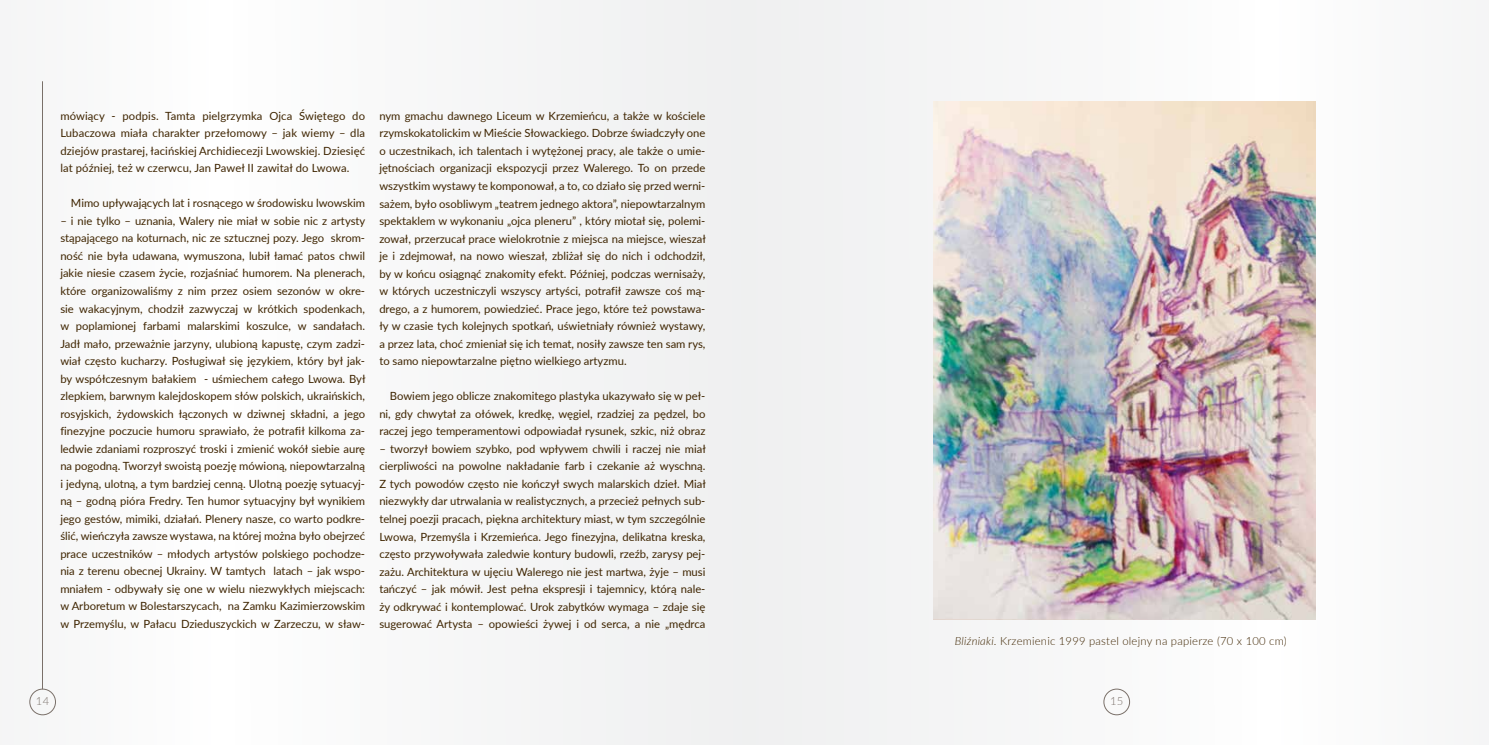
<style>
.page{position:relative;width:1489px;height:745px;background:#fff}
.page>*{position:absolute;margin:0;border:0;box-sizing:border-box;transform-origin:0 0}
.t1{font:11.25px/17.5px "Lato";color:#3e2400;text-align:justify}
.t2{font:300 11.25px "Lato";letter-spacing:.02em;color:#3e2400}
.t3{font:300 11.25px "Lato";color:#7a7069}
.s1{font-style:italic}
</style>
<div class="page">
<div style="left:733px;top:0;width:755px;height:744px;background:#f6f6f7"></div>
<div style="left:1103px;top:688px;width:26px;height:26px;border:1px solid #7a7069;border-radius:50%"></div>
<div style="left:0;top:0;width:755px;height:744px;background:#f7f7f8"></div>
<hr style="left:42px;top:81px;width:1px;height:607px;background:#7a7069">
<div style="left:30px;top:688px;width:26px;height:26px;border:1px solid #7a7069;border-radius:50%"></div>
<img style="left:933px;top:101px;width:382px;height:518px">
<p class="t1" style="left:60px;top:106px;width:306px">mówiący - podpis. Tamta pielgrzymka Ojca Świętego do Lubaczowa miała charakter przełomowy – jak wiemy – dla dziejów prastarej, łacińskiej Archidiecezji Lwowskiej. Dziesięć lat później, też w czerwcu, Jan Paweł II zawitał do Lwowa.</p>
<p class="t1" style="left:71px;top:194px;width:296px">Mimo upływających lat i rosnącego w środowisku lwowskim</p>
<p class="t1" style="left:60px;top:211px;width:307px">– i nie tylko – uznania, Walery nie miał w sobie nic z artysty stąpającego na koturnach, nic ze sztucznej pozy. Jego skrom&shy;ność nie była udawana, wymuszona, lubił łamać patos chwil jakie niesie czasem życie, rozjaśniać humorem. Na plenerach, które organizowaliśmy z nim przez osiem sezonów w okre&shy;sie wakacyjnym, chodził zazwyczaj w krótkich spodenkach, w poplamionej farbami malarskimi koszulce, w sandałach.<br>Jadł mało, przeważnie jarzyny, ulubioną kapustę, czym zadzi&shy;wiał często kucharzy. Posługiwał się językiem, który był jak&shy;by współczesnym bałakiem - uśmiechem całego Lwowa. Był zlepkiem, barwnym kalejdoskopem słów polskich, ukraińskich, rosyjskich, żydowskich łączonych w dziwnej składni, a jego finezyjne poczucie humoru sprawiało, że potrafił kilkoma za&shy;ledwie zdaniami rozproszyć troski i zmienić wokół siebie aurę na pogodną. Tworzył swoistą poezję mówioną, niepowtarzalną i jedyną, ulotną, a tym bardziej cenną. Ulotną poezję sytuacyj&shy;ną – godną pióra Fredry. Ten humor sytuacyjny był wynikiem jego gestów, mimiki, działań. Plenery nasze, co warto podkre&shy;ślić, wieńczyła zawsze wystawa, na której można było obejrzeć prace uczestników – młodych artystów polskiego pochodze&shy;nia z terenu obecnej Ukrainy. W tamtych latach – jak wspo&shy;mniałem - odbywały się one w wielu niezwykłych miejscach: w Arboretum w Bolestarszycach, na Zamku Kazimierzowskim w Przemyślu, w Pałacu Dzieduszyckich w Zarzeczu, w sław-</p>
<p class="t1" style="left:379px;top:106px;width:328px">nym gmachu dawnego Liceum w Krzemieńcu, a także w kościele rzymskokatolickim w Mieście Słowackiego. Dobrze świadczyły one o uczestnikach, ich talentach i wytężonej pracy, ale także o umie&shy;jętnościach organizacji ekspozycji przez Walerego. To on przede wszystkim wystawy te komponował, a to, co działo się przed werni&shy;sażem, było osobliwym „teatrem jednego aktora”, niepowtarzalnym spektaklem w wykonaniu „ojca pleneru” , który miotał się, polemi&shy;zował, przerzucał prace wielokrotnie z miejsca na miejsce, wieszał je i zdejmował, na nowo wieszał, zbliżał się do nich i odchodził, by w końcu osiągnąć znakomity efekt. Później, podczas wernisaży, w których uczestniczyli wszyscy artyści, potrafił zawsze coś mą&shy;drego, a z humorem, powiedzieć. Prace jego, które też powstawa&shy;ły w czasie tych kolejnych spotkań, uświetniały również wystawy, a przez lata, choć zmieniał się ich temat, nosiły zawsze ten sam rys, to samo niepowtarzalne piętno wielkiego artyzmu.</p>
<p class="t1" style="left:379px;top:386px;width:327px;text-indent:11px">Bowiem jego oblicze znakomitego plastyka ukazywało się w peł&shy;ni, gdy chwytał za ołówek, kredkę, węgiel, rzadziej za pędzel, bo raczej jego temperamentowi odpowiadał rysunek, szkic, niż obraz</p>
<p class="t1" style="left:379px;top:439px;width:328px">– tworzył bowiem szybko, pod wpływem chwili i raczej nie miał cierpliwości na powolne nakładanie farb i czekanie aż wyschną.<br>Z tych powodów często nie kończył swych malarskich dzieł. Miał niezwykły dar utrwalania w realistycznych, a przecież pełnych sub&shy;telnej poezji pracach, piękna architektury miast, w tym szczególnie Lwowa, Przemyśla i Krzemieńca. Jego finezyjna, delikatna kreska, często przywoływała zaledwie kontury budowli, rzeźb, zarysy pej&shy;zażu. Architektura w ujęciu Walerego nie jest martwa, żyje – musi tańczyć – jak mówił. Jest pełna ekspresji i tajemnicy, którą nale&shy;ży odkrywać i kontemplować. Urok zabytków wymaga – zdaje się sugerować Artysta – opowieści żywej i od serca, a nie „mędrca</p>
<p class="t2" style="left:954px;top:633px;width:333px"><span class="s1">Bliźniaki</span>. Krzemienic 1999 pastel olejny na papierze (70 x 100 cm)</p>
<p class="t3" style="left:36px;top:692px;width:15px">14</p>
<p class="t3" style="left:1109px;top:692px;width:15px">15</p>
</div>
